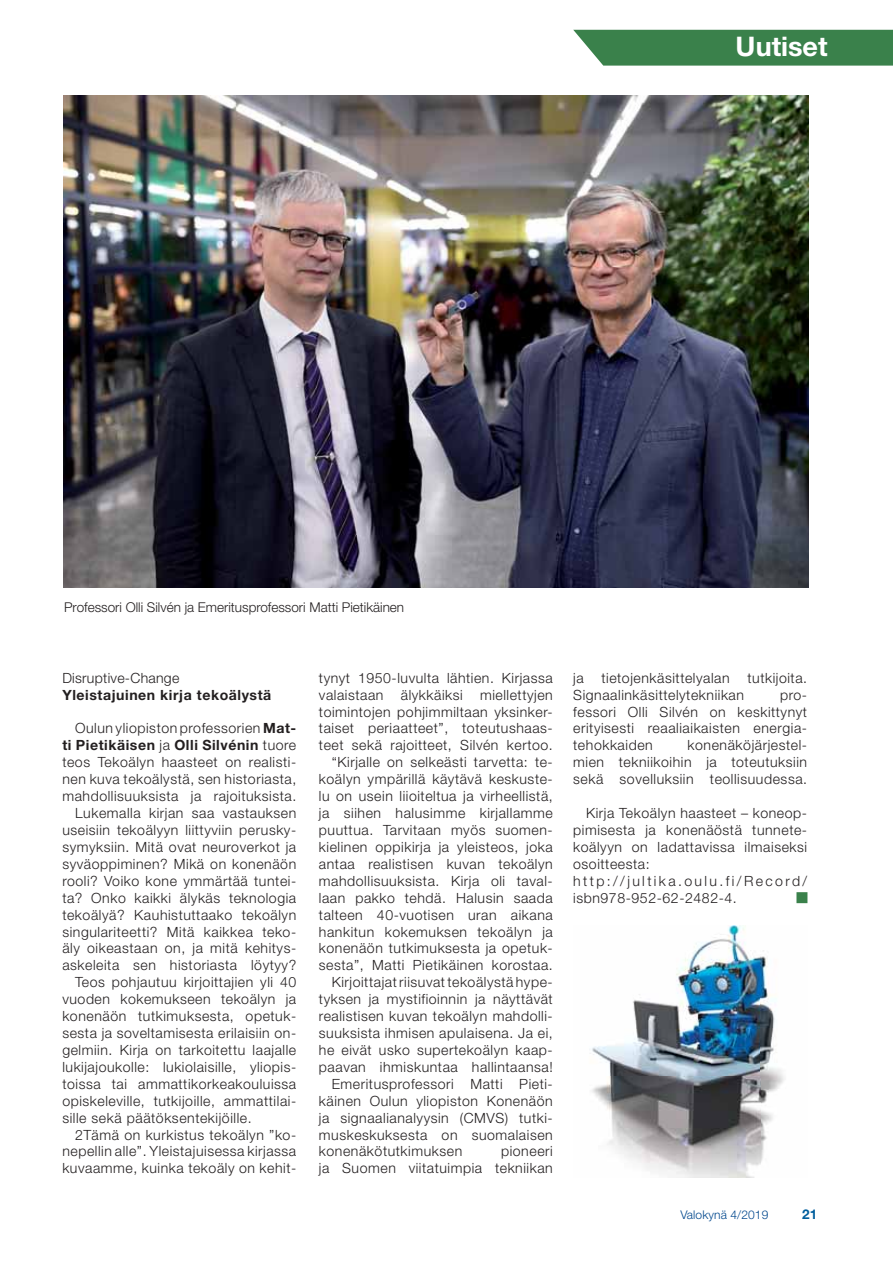
<style>
.page{position:relative;width:893px;height:1263px;background:#fff}
.page>*{position:absolute;margin:0;border:0;box-sizing:border-box;transform-origin:0 0}
.t1{font:700 27px "Helvetica Neue LT Std";color:#fff}
.t2{font:300 14.1px/17px "Helvetica Neue LT Std";letter-spacing:.04em;color:#231f20;text-align:justify}
.t3{font:700 14.1px "Helvetica Neue LT Std";letter-spacing:.04em;color:#231f20}
.t4{font:300 14.1px "Helvetica Neue LT Std";letter-spacing:.02em;color:#231f20}
.t5{font:300 13.5px "Helvetica Neue LT Std";color:#231f20}
.t6{font:700 13.5px "Helvetica Neue LT Std";color:#005e9d}
.t7{font:300 12px "Helvetica Neue LT Std";letter-spacing:.01em;color:#00478d}
.s1{font-weight:700}
.s2{font-weight:300}
</style>
<div class="page">
<svg style="left:573px;top:29px;width:320px;height:37px;background:#498a59"></svg>
<img style="left:63px;top:96px;width:745px;height:492px">
<img style="left:592px;top:925px;width:193px;height:253px">
<h1 class="t1" style="left:736px;top:36px;width:93px">Uutiset</h1>
<p class="t5" style="left:64px;top:602px;width:342px">Professori Olli Silvén ja Emeritusprofessori Matti Pietikäinen</p>
<p class="t4" style="left:62px;top:673px;width:119px">Disruptive-Change</p>
<p class="t3" style="left:62px;top:689px;width:211px">Yleistajuinen kirja tekoälystä</p>
<p class="t2" style="left:75px;top:722px;width:223px">Oulun yliopiston professorien <span class="s1">Mat-</span></p>
<p class="t3" style="left:62px;top:740px;width:235px">ti Pietikäisen <span class="s2">ja</span> Olli Silvénin <span class="s2">tuore</span></p>
<p class="t2" style="left:62px;top:755px;width:235px">teos Tekoälyn haasteet on realisti-</p>
<p class="t2" style="left:62px;top:772px;width:235px">nen kuva tekoälystä, sen historiasta,</p>
<p class="t2" style="left:62px;top:789px;width:235px">mahdollisuuksista ja rajoituksista.</p>
<p class="t2" style="left:75px;top:806px;width:223px">Lukemalla kirjan saa vastauksen</p>
<p class="t2" style="left:62px;top:823px;width:235px">useisiin tekoälyyn liittyviin perusky-</p>
<p class="t2" style="left:62px;top:840px;width:235px">symyksiin. Mitä ovat neuroverkot ja</p>
<p class="t2" style="left:62px;top:857px;width:235px">syväoppiminen? Mikä on konenäön</p>
<p class="t2" style="left:62px;top:874px;width:235px">rooli? Voiko kone ymmärtää tuntei-</p>
<p class="t2" style="left:62px;top:891px;width:235px">ta? Onko kaikki älykäs teknologia</p>
<p class="t2" style="left:62px;top:908px;width:235px">tekoälyä? Kauhistuttaako tekoälyn</p>
<p class="t2" style="left:62px;top:925px;width:235px">singulariteetti? Mitä kaikkea teko-</p>
<p class="t2" style="left:62px;top:942px;width:235px">äly oikeastaan on, ja mitä kehitys-</p>
<p class="t2" style="left:62px;top:958px;width:235px">askeleita sen historiasta löytyy?</p>
<p class="t2" style="left:75px;top:975px;width:223px">Teos pohjautuu kirjoittajien yli 40</p>
<p class="t2" style="left:62px;top:992px;width:235px">vuoden kokemukseen tekoälyn ja</p>
<p class="t2" style="left:62px;top:1009px;width:235px">konenäön tutkimuksesta, opetuk-</p>
<p class="t2" style="left:62px;top:1026px;width:235px">sesta ja soveltamisesta erilaisiin on-</p>
<p class="t2" style="left:62px;top:1043px;width:235px">gelmiin. Kirja on tarkoitettu laajalle</p>
<p class="t2" style="left:62px;top:1060px;width:235px">lukijajoukolle: lukiolaisille, yliopis-</p>
<p class="t2" style="left:62px;top:1077px;width:235px">toissa tai ammattikorkeakouluissa</p>
<p class="t2" style="left:62px;top:1094px;width:235px">opiskeleville, tutkijoille, ammattilai-</p>
<p class="t2" style="left:62px;top:1111px;width:191px">sille sekä päätöksentekijöille.</p>
<p class="t2" style="left:75px;top:1128px;width:223px">2Tämä on kurkistus tekoälyn ”ko-</p>
<p class="t2" style="left:62px;top:1145px;width:235px">nepellin alle”. Yleistajuisessa kirjassa</p>
<p class="t2" style="left:62px;top:1162px;width:235px">kuvaamme, kuinka tekoäly on kehit-</p>
<p class="t2" style="left:319px;top:671px;width:235px">tynyt 1950-luvulta lähtien. Kirjassa</p>
<p class="t2" style="left:319px;top:688px;width:235px">valaistaan älykkäiksi miellettyjen</p>
<p class="t2" style="left:319px;top:705px;width:235px">toimintojen pohjimmiltaan yksinker-</p>
<p class="t2" style="left:319px;top:722px;width:235px">taiset periaatteet”, toteutushaas-</p>
<p class="t2" style="left:319px;top:739px;width:235px">teet sekä rajoitteet, Silvén kertoo.</p>
<p class="t2" style="left:332px;top:755px;width:223px">“Kirjalle on selkeästi tarvetta: te-</p>
<p class="t2" style="left:319px;top:772px;width:235px">koälyn ympärillä käytävä keskuste-</p>
<p class="t2" style="left:319px;top:789px;width:235px">lu on usein liioiteltua ja virheellistä,</p>
<p class="t2" style="left:319px;top:806px;width:235px">ja siihen halusimme kirjallamme</p>
<p class="t2" style="left:319px;top:823px;width:235px">puuttua. Tarvitaan myös suomen-</p>
<p class="t2" style="left:319px;top:840px;width:235px">kielinen oppikirja ja yleisteos, joka</p>
<p class="t2" style="left:319px;top:857px;width:235px">antaa realistisen kuvan tekoälyn</p>
<p class="t2" style="left:319px;top:874px;width:235px">mahdollisuuksista. Kirja oli taval-</p>
<p class="t2" style="left:319px;top:891px;width:235px">laan pakko tehdä. Halusin saada</p>
<p class="t2" style="left:319px;top:908px;width:235px">talteen 40-vuotisen uran aikana</p>
<p class="t2" style="left:319px;top:925px;width:235px">hankitun kokemuksen tekoälyn ja</p>
<p class="t2" style="left:319px;top:942px;width:235px">konenäön tutkimuksesta ja opetuk-</p>
<p class="t2" style="left:319px;top:958px;width:235px">sesta”, Matti Pietikäinen korostaa.</p>
<p class="t2" style="left:332px;top:975px;width:223px">Kirjoittajat riisuvat tekoälystä hype-</p>
<p class="t2" style="left:319px;top:992px;width:235px">tyksen ja mystifioinnin ja näyttävät</p>
<p class="t2" style="left:319px;top:1009px;width:235px">realistisen kuvan tekoälyn mahdolli-</p>
<p class="t2" style="left:319px;top:1026px;width:235px">suuksista ihmisen apulaisena. Ja ei,</p>
<p class="t2" style="left:319px;top:1043px;width:235px">he eivät usko supertekoälyn kaap-</p>
<p class="t2" style="left:319px;top:1060px;width:235px">paavan ihmiskuntaa hallintaansa!</p>
<p class="t2" style="left:332px;top:1077px;width:223px">Emeritusprofessori Matti Pieti-</p>
<p class="t2" style="left:319px;top:1094px;width:235px">käinen Oulun yliopiston Konenäön</p>
<p class="t2" style="left:319px;top:1111px;width:235px">ja signaalianalyysin (CMVS) tutki-</p>
<p class="t2" style="left:319px;top:1128px;width:235px">muskeskuksesta on suomalaisen</p>
<p class="t2" style="left:319px;top:1145px;width:145px">konenäkötutkimuksen</p>
<p class="t2" style="left:319px;top:1145px;width:235px;text-align:right">pioneeri<br>ja Suomen viitatuimpia tekniikan</p>
<p class="t2" style="left:573px;top:671px;width:12px">ja</p>
<p class="t2" style="left:601px;top:671px;width:130px">tietojenkäsittelyalan</p>
<p class="t2" style="left:747px;top:671px;width:61px">tutkijoita.</p>
<p class="t2" style="left:573px;top:688px;width:172px">Signaalinkäsittelytekniikan</p>
<p class="t2" style="left:573px;top:688px;width:235px;text-indent:207px">pro&shy;fessori Olli Silvén on keskittynyt erityisesti reaaliaikaisten energia&shy;tehokkaiden</p>
<p class="t2" style="left:573px;top:739px;width:235px;text-indent:114px">konenäköjärjestel&shy;mien tekniikoihin ja toteutuksiin sekä sovelluksiin teollisuudessa.</p>
<p class="t2" style="left:573px;top:806px;width:236px;text-align:left;text-indent:13px">Kirja Tekoälyn haasteet – koneop&shy;pimisesta ja konenäöstä tunnete&shy;koälyyn on ladattavissa ilmaiseksi osoitteesta: http://jultika.oulu.fi/Record/ isbn978-952-62-2482-4.</p>
<p class="t7" style="left:680px;top:1210px;width:90px">Valokynä 4/2019</p>
<p class="t6" style="left:802px;top:1209px;width:17px">21</p>
</div>
